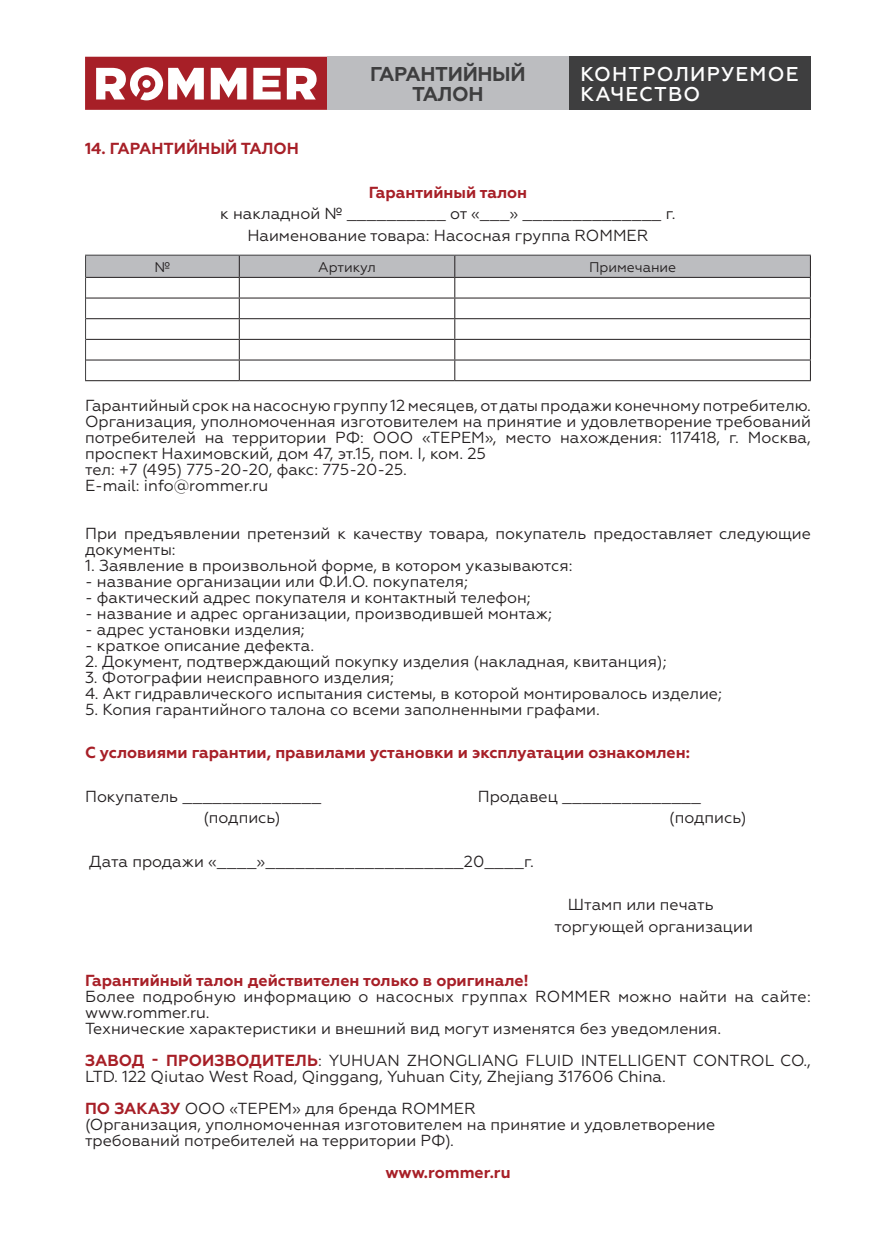
<style>
.page{position:relative;width:896px;height:1248px;background:#fff}
.page>*{position:absolute;margin:0;border:0;box-sizing:border-box;transform-origin:0 0}
.t1{font:500 20px/20px "Geometria";letter-spacing:.06em;color:#fff}
.t2{font:700 20px/20px "Geometria";letter-spacing:-.02em;color:#3e3e3f;text-align:center}
.t3{font:16px/16px "Geometria";color:#231f20}
.t4{font:700 16px "Geometria";color:#a71f27}
.t5{font:14px "Geometria";color:#231f20}
.s1{font-weight:700;color:#a71f27}
</style>
<div class="page">
<hr style="left:85px;top:380px;width:154px;height:1px;background:#231f20">
<hr style="left:239px;top:380px;width:216px;height:1px;background:#231f20">
<hr style="left:455px;top:380px;width:356px;height:1px;background:#231f20">
<svg style="left:85px;top:255px;width:726px;height:125px"></svg>
<hr style="left:86px;top:277px;width:153px;height:1px;background:#231f20">
<hr style="left:239px;top:277px;width:216px;height:1px;background:#231f20">
<hr style="left:455px;top:277px;width:356px;height:1px;background:#231f20">
<svg style="left:85px;top:57px;width:242px;height:53px"></svg>
<div style="left:327px;top:57px;width:242px;height:53px;background:#bcbdc0"></div>
<div style="left:569px;top:57px;width:242px;height:53px;background:#3e3e3f"></div>
<p class="t4" style="left:85px;top:139px;width:215px">14. ГАРАНТИЙНЫЙ ТАЛОН</p>
<p class="t2" style="left:370px;top:64px;width:157px">ГАРАНТИЙНЫЙ<br>ТАЛОН</p>
<p class="t1" style="left:580px;top:64px;width:219px">КОНТРОЛИРУЕМОЕ<br>КАЧЕСТВО</p>
<p class="t4" style="left:369px;top:182px;width:160px">Гарантийный талон</p>
<p class="t3" style="left:220px;top:203px;width:457px;line-height:21.6px;text-align:center">к накладной № __________ от «___» ______________ г.<br>Наименование товара: Насосная группа ROMMER</p>
<p class="t5" style="left:154px;top:259px;width:17px">№</p>
<p class="t5" style="left:318px;top:259px;width:59px">Артикул</p>
<p class="t5" style="left:589px;top:259px;width:89px">Примечание</p>
<p class="t3" style="left:85px;top:397px;width:727px">Гарантийный срок на насосную группу 12 месяцев, от даты продажи конечному потребителю.<br>Организация, уполномоченная изготовителем на принятие и удовлетворение требований потребителей на территории РФ: ООО «ТЕРЕМ», место нахождения: 117418, г. Москва, проспект Нахимовский, дом 47, эт.15, пом. I, ком. 25<br>тел: +7 (495) 775-20-20, факс: 775-20-25.<br>E-mail: info@rommer.ru</p>
<p class="t3" style="left:85px;top:525px;width:727px">При предъявлении претензий к качеству товара, покупатель предоставляет следующие документы:</p>
<p class="t3" style="left:85px;top:557px;width:489px">1. Заявление в произвольной форме, в котором указываются:</p>
<p class="t3" style="left:85px;top:573px;width:384px">- название организации или Ф.И.О. покупателя;</p>
<p class="t3" style="left:85px;top:589px;width:447px">- фактический адрес покупателя и контактный телефон;</p>
<p class="t3" style="left:85px;top:605px;width:468px">- название и адрес организации, производившей монтаж;</p>
<p class="t3" style="left:85px;top:621px;width:221px">- адрес установки изделия;</p>
<p class="t3" style="left:85px;top:637px;width:231px">- краткое описание дефекта.</p>
<p class="t3" style="left:85px;top:653px;width:583px">2. Документ, подтверждающий покупку изделия (накладная, квитанция);</p>
<p class="t3" style="left:85px;top:669px;width:310px">3. Фотографии неисправного изделия;</p>
<p class="t3" style="left:85px;top:685px;width:638px">4. Акт гидравлического испытания системы, в которой монтировалось изделие;</p>
<p class="t3" style="left:85px;top:701px;width:516px">5. Копия гарантийного талона со всеми заполненными графами.</p>
<p class="t4" style="left:85px;top:743px;width:606px">С условиями гарантии, правилами установки и эксплуатации ознакомлен:</p>
<p class="t3" style="left:85px;top:788px;width:238px">Покупатель ______________</p>
<p class="t3" style="left:478px;top:788px;width:225px">Продавец ______________</p>
<p class="t3" style="left:203px;top:809px;width:79px">(подпись)</p>
<p class="t3" style="left:669px;top:809px;width:79px">(подпись)</p>
<p class="t3" style="left:89px;top:853px;width:446px">Дата продажи «____»____________________20____г.</p>
<p class="t3" style="left:554px;top:893px;width:200px;line-height:21.6px;text-indent:14px">Штамп или печать торгующей организации</p>
<p class="t4" style="left:85px;top:970px;width:445px">Гарантийный талон действителен только в оригинале!</p>
<p class="t3" style="left:85px;top:987px;width:727px">Более подробную информацию о насосных группах ROMMER можно найти на сайте: www.rommer.ru.<br>Технические характеристики и внешний вид могут изменятся без уведомления.</p>
<p class="t3" style="left:85px;top:1051px;width:727px"><span class="s1">ЗАВОД - ПРОИЗВОДИТЕЛЬ</span>: YUHUAN ZHONGLIANG FLUID INTELLIGENT CONTROL CO.,<br>LTD. 122 Qiutao West Road, Qinggang, Yuhuan City, Zhejiang 317606 China.</p>
<p class="t3" style="left:85px;top:1099px;width:632px"><span class="s1">ПО ЗАКАЗУ</span> ООО «ТЕРЕМ» для бренда ROMMER<br>(Организация, уполномоченная изготовителем на принятие и удовлетворение требований потребителей на территории РФ).</p>
<p class="t4" style="left:385px;top:1162px;width:127px">www.rommer.ru</p>
</div>
